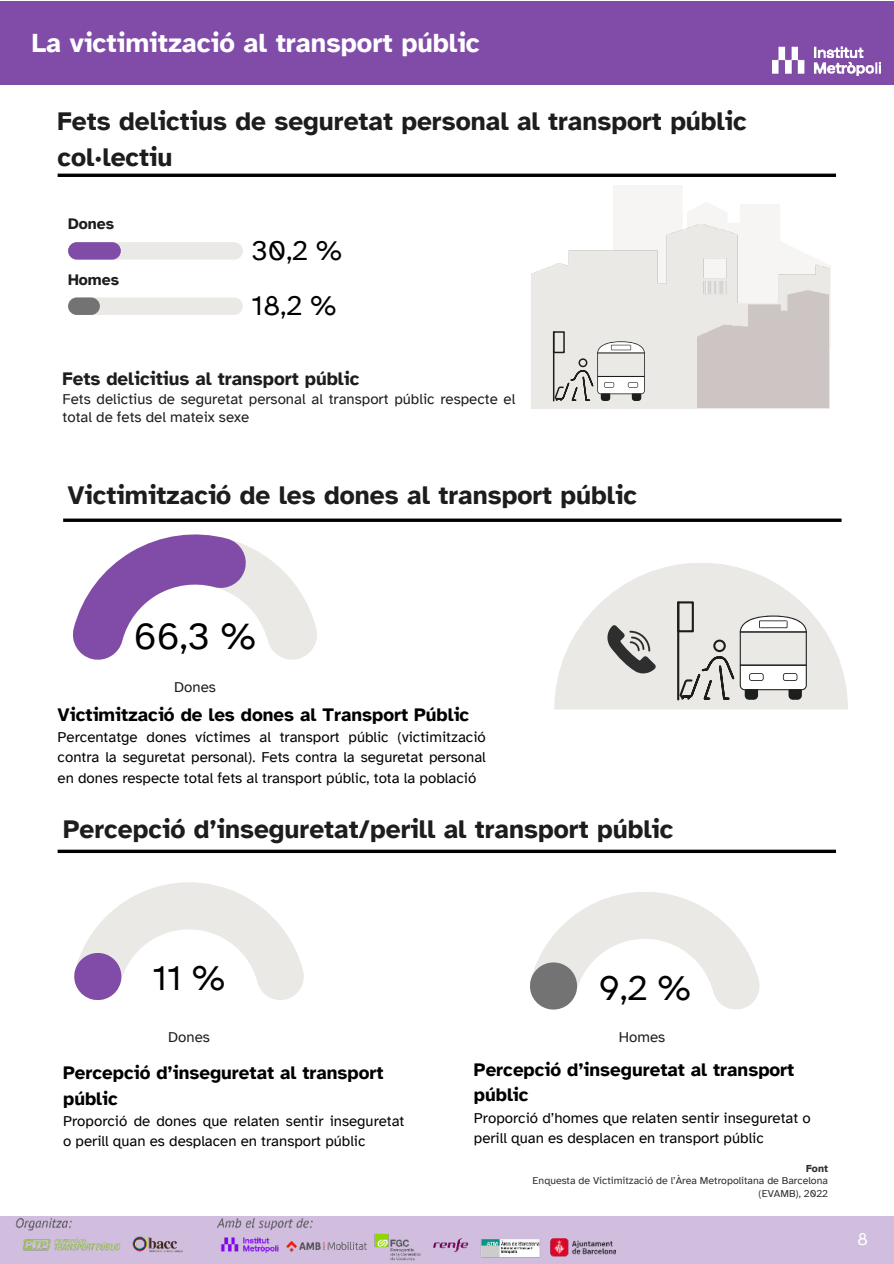
<style>
.page{position:relative;width:894px;height:1264px;background:#fff}
.page>*{position:absolute;margin:0;border:0;box-sizing:border-box;transform-origin:0 0}
.t1{font:38.55px "Atkinson Hyperlegible";color:#000}
.t2{font:36.15px "Atkinson Hyperlegible";color:#000}
.t3{font:28.5px/55.3px "Atkinson Hyperlegible";color:#000}
.t4{font:700 27px "Atkinson Hyperlegible";color:#fff}
.t5{font:700 26.25px/36px "Atkinson Hyperlegible";color:#1d1e1c}
.t6{font:700 18.75px/25.8px "Atkinson Hyperlegible";color:#000}
.t7{font:700 18.75px "Atkinson Hyperlegible";color:#1d1e1c}
.t8{font:18px "Atkinson Hyperlegible";color:#fff}
.t9{font:700 15.75px "Atkinson Hyperlegible";color:#1d1e1c}
.t10{font:15px/20.2px "Atkinson Hyperlegible";color:#000}
.t11{font:15px/18px "Atkinson Hyperlegible";color:#1d1e1c}
.t12{font:10.5px/12.3px "Atkinson Hyperlegible";color:#2f2e2e;text-align:right}
.t13{font:700 10.5px "Atkinson Hyperlegible";color:#2f2e2e}
</style>
<div class="page">
<div style="left:0;top:1px;width:893px;height:84px;background:#804ca8"></div>
<div style="left:0;top:1216px;width:893px;height:47px;background:#d1bedf"></div>
<hr style="left:58px;top:174px;width:777px;height:3px;background:#000">
<img style="left:772px;top:47px;width:108px;height:29px">
<svg style="left:63px;top:518px;width:778px;height:4px;background:#272727"></svg>
<svg style="left:58px;top:849px;width:777px;height:4px;background:#2a2a2a"></svg>
<svg style="left:74px;top:882px;width:230px;height:118px"></svg>
<svg style="left:530px;top:892px;width:230px;height:117px"></svg>
<img style="left:16px;top:1217px;width:599px;height:44px">
<svg style="left:72px;top:534px;width:245px;height:125px"></svg>
<svg style="left:554px;top:563px;width:293px;height:146px"></svg>
<div style="left:68px;top:242px;width:175px;height:18px;background:#eae9e6;border-radius:9px"></div>
<div style="left:68px;top:242px;width:53px;height:18px;background:#804ca8;border-radius:9px"></div>
<div style="left:68px;top:297px;width:175px;height:18px;background:#eae9e6;border-radius:9px"></div>
<div style="left:68px;top:297px;width:32px;height:18px;background:#737373;border-radius:9px"></div>
<img style="left:531px;top:225px;width:298px;height:183px">
<svg style="left:552px;top:331px;width:92px;height:70px;background:#d3d2cf"></svg>
<img style="left:697px;top:290px;width:131px;height:117px">
<h3 class="t4" style="left:32px;top:27px;width:449px">La victimització al transport públic</h3>
<h3 class="t5" style="left:58px;top:103px;width:690px">Fets delictius de seguretat personal al transport públic col·lectiu</h3>
<p class="t9" style="left:68px;top:214px;width:48px">Dones</p>
<p class="t9" style="left:68px;top:271px;width:52px">Homes</p>
<h3 class="t3" style="left:251px;top:223px;width:92px">30,2 %<br>18,2 %</h3>
<p class="t7" style="left:62px;top:367px;width:298px">Fets delicitius al transport públic</p>
<p class="t11" style="left:62px;top:390px;width:454px">Fets delictius de seguretat personal al transport públic respecte el total de fets del mateix sexe</p>
<h3 class="t5" style="left:67px;top:477px;width:571px">Victimització de les dones al transport públic</h3>
<h1 class="t1" style="left:134px;top:615px;width:124px">66,3 %</h1>
<p class="t11" style="left:174px;top:678px;width:43px">Dones</p>
<p class="t6" style="left:58px;top:701px;width:413px">Victimització de les dones al Transport Públic</p>
<p class="t10" style="left:58px;top:727px;width:429px;text-align:justify">Percentatge dones víctimes al transport públic (victimització contra la seguretat personal). Fets contra la seguretat personal en dones respecte total fets al transport públic, tota la població</p>
<h3 class="t5" style="left:63px;top:811px;width:611px">Percepció d’inseguretat/perill al transport públic</h3>
<h2 class="t2" style="left:152px;top:958px;width:74px">11 %</h2>
<h2 class="t2" style="left:598px;top:967px;width:94px">9,2 %</h2>
<p class="t11" style="left:168px;top:1028px;width:43px">Dones</p>
<p class="t11" style="left:618px;top:1028px;width:48px">Homes</p>
<p class="t6" style="left:63px;top:1059px;width:322px">Percepció d’inseguretat al transport públic</p>
<p class="t10" style="left:63px;top:1111px;width:343px">Proporció de dones que relaten sentir inseguretat o perill quan es desplacen en transport públic</p>
<p class="t6" style="left:474px;top:1056px;width:322px">Percepció d’inseguretat al transport públic</p>
<p class="t10" style="left:474px;top:1107px;width:338px">Proporció d’homes que relaten sentir inseguretat o perill quan es desplacen en transport públic</p>
<p class="t13" style="left:806px;top:1162px;width:23px">Font</p>
<p class="t12" style="left:532px;top:1174px;width:297px">Enquesta de Victimització de l’Àrea Metropolitana de Barcelona (EVAMB), 2022</p>
<p class="t8" style="left:857px;top:1229px;width:13px">8</p>
</div>
